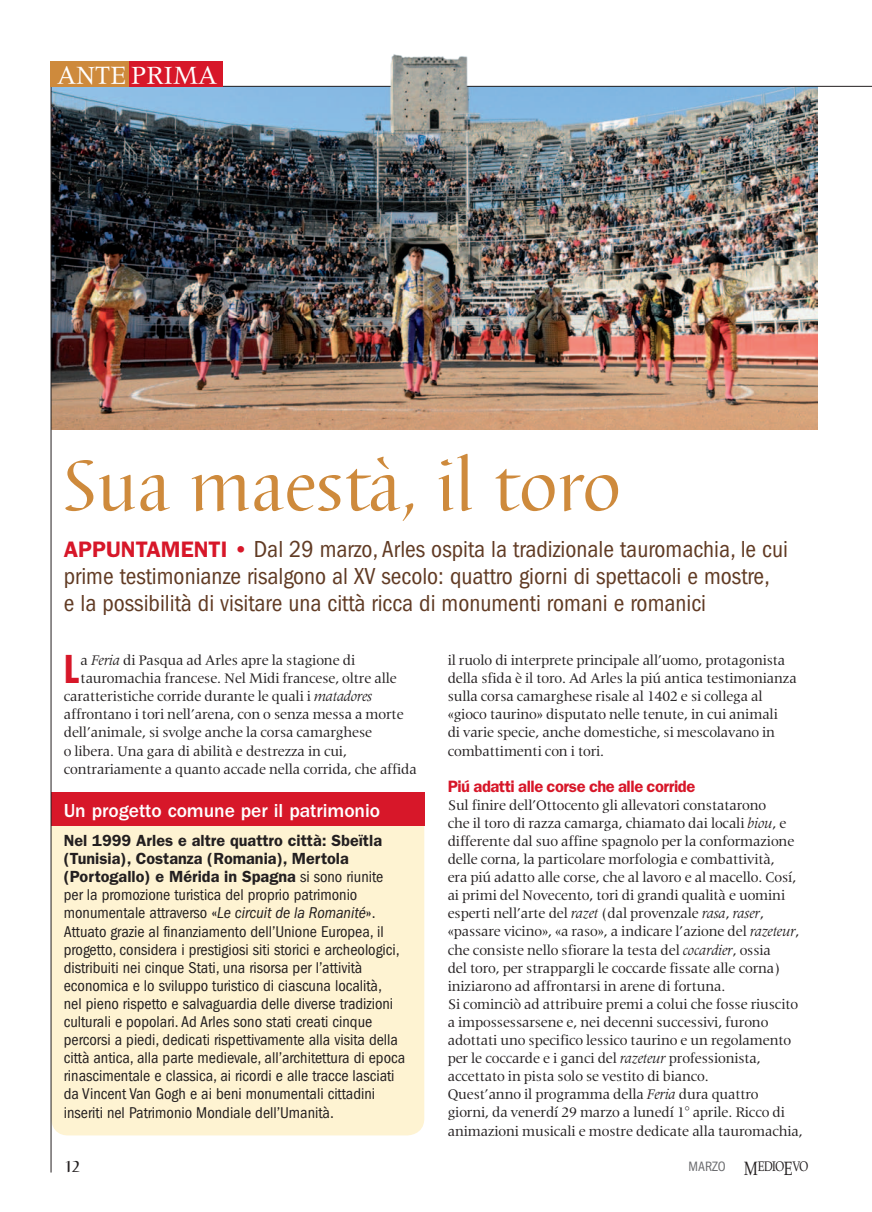
<style>
.page{position:relative;width:872px;height:1212px;background:#fff}
.page>*{position:absolute;margin:0;border:0;box-sizing:border-box;transform-origin:0 0}
.t1{font:75px "Barbedor T";color:#ce8a3c}
.t2{font:42.15px "ITC Franklin Gothic Std Dm Cp";color:#d71729}
.t3{font:27px "Latin 725 BT";color:#fff}
.t4{font:condensed 24px/27px "ITC Franklin Gothic Std";color:#613b24}
.t5{font:500 19.5px "ITC Franklin Gothic Std";letter-spacing:-.005em;color:#fff}
.t6{font:600 16.5px "ITC Franklin Gothic Std";letter-spacing:-.025em;color:#d71729}
.t7{font:500 16.5px "Barbedor T";color:#231f20}
.t8{font:condensed 16.2px/18.1px "ITC Franklin Gothic Std";color:#231f20}
.t9{font:15px/18.1px "Latin 725 BT";letter-spacing:-.01em;color:#231f20}
.t10{font:13.8px "Palatino LT Std";letter-spacing:-.055em;color:#231f20;scale:.8 1}
.s1{font-weight:600;font-stretch:normal;font-size:22.5px;color:#d71729}
.s2{font-style:italic}
.s3{font-weight:600;font-stretch:normal}
.s4{font-family:"ITC Franklin Gothic Std";font-stretch:condensed;font-size:14.1px;color:#6c6d70}
.s5{font-size:19.2px}
</style>
<div class="page">
<div style="left:51px;top:801px;width:373px;height:334px;background:#fef3d2;border-radius:17px"></div>
<div style="left:51px;top:792px;width:373px;height:33px;background:#d71729"></div>
<img style="left:52px;top:87px;width:766px;height:343px">
<hr style="left:51px;top:86px;width:1px;height:1086px;background:#231f20">
<hr style="left:51px;top:86px;width:821px;height:1px;background:#231f20">
<div style="left:51px;top:61px;width:138px;height:25px;background:#ce8a3c"></div>
<div style="left:130px;top:61px;width:93px;height:25px;background:#d71729"></div>
<img style="left:353px;top:54px;width:161px;height:155px">
<h3 class="t3" style="left:57px;top:60px;width:139px">Ante prima</h3>
<h1 class="t1" style="left:64px;top:445px;width:558px">Sua maestà, il toro</h1>
<p class="t4" style="left:64px;top:536px;width:725px"><span class="s1">appuntamenti •</span> Dal 29 marzo, Arles ospita la tradizionale tauromachia, le cui prime testimonianze risalgono al XV secolo: quattro giorni di spettacoli e mostre,<br>e la possibilità di visitare una città ricca di monumenti romani e romanici</p>
<h2 class="t2" style="left:64px;top:646px;width:17px">L</h2>
<p class="t9" style="left:81px;top:651px;width:276px">a <span class="s2">Feria</span> di Pasqua ad Arles apre la stagione di</p>
<p class="t9" style="left:81px;top:669px;width:318px">tauromachia francese. Nel Midi francese, oltre alle</p>
<p class="t9" style="left:64px;top:687px;width:310px">caratteristiche corride durante le quali i <span class="s2">matadores</span></p>
<p class="t9" style="left:64px;top:705px;width:341px">affrontano i tori nell’arena, con o senza messa a morte</p>
<p class="t9" style="left:64px;top:723px;width:310px">dell’animale, si svolge anche la corsa camarghese</p>
<p class="t9" style="left:64px;top:741px;width:285px">o libera. Una gara di abilità e destrezza in cui,</p>
<p class="t9" style="left:64px;top:760px;width:355px">contrariamente a quanto accade nella corrida, che affida</p>
<h3 class="t5" style="left:64px;top:800px;width:318px">Un progetto comune per il patrimonio</h3>
<p class="t8" style="left:64px;top:832px;width:343px"><span class="s3">Nel 1999 Arles e altre quattro città: Sbeïtla (Tunisia), Costanza (Romania), Mertola (Portogallo) e Mérida in Spagna</span> si sono riunite per la promozione turistica del proprio patrimonio monumentale attraverso «<span class="s2">Le circuit de la Romanité</span>».<br>Attuato grazie al finanziamento dell’Unione Europea, il progetto, considera i prestigiosi siti storici e archeologici, distribuiti nei cinque Stati, una risorsa per l’attività economica e lo sviluppo turistico di ciascuna località,<br>nel pieno rispetto e salvaguardia delle diverse tradizioni culturali e popolari. Ad Arles sono stati creati cinque percorsi a piedi, dedicati rispettivamente alla visita della città antica, alla parte medievale, all’architettura di epoca rinascimentale e classica, ai ricordi e alle tracce lasciati da Vincent Van Gogh e ai beni monumentali cittadini inseriti nel Patrimonio Mondiale dell’Umanità.</p>
<p class="t9" style="left:448px;top:651px;width:350px">il ruolo di interprete principale all’uomo, protagonista della sfida è il toro. Ad Arles la piú antica testimonianza sulla corsa camarghese risale al 1402 e si collega al «gioco taurino» disputato nelle tenute, in cui animali<br>di varie specie, anche domestiche, si mescolavano in combattimenti con i tori.</p>
<p class="t6" style="left:448px;top:776px;width:249px">Piú adatti alle corse che alle corride</p>
<p class="t9" style="left:448px;top:796px;width:356px">Sul finire dell’Ottocento gli allevatori constatarono<br>che il toro di razza camarga, chiamato dai locali <span class="s2">biou</span>, e differente dal suo affine spagnolo per la conformazione delle corna, la particolare morfologia e combattività,<br>era piú adatto alle corse, che al lavoro e al macello. Cosí, ai primi del Novecento, tori di grandi qualità e uomini esperti nell’arte del <span class="s2">razet</span> (dal provenzale <span class="s2">rasa</span>, <span class="s2">raser</span>, «passare vicino», «a raso», a indicare l’azione del <span class="s2">razeteur</span>, che consiste nello sfiorare la testa del <span class="s2">cocardier</span>, ossia<br>del toro, per strappargli le coccarde fissate alle corna) iniziarono ad affrontarsi in arene di fortuna.<br>Si cominciò ad attribuire premi a colui che fosse riuscito a impossessarsene e, nei decenni successivi, furono adottati uno specifico lessico taurino e un regolamento per le coccarde e i ganci del <span class="s2">razeteur</span> professionista, accettato in pista solo se vestito di bianco.<br>Quest’anno il programma della <span class="s2">Feria</span> dura quattro giorni, da venerdí 29 marzo a lunedí 1° aprile. Ricco di animazioni musicali e mostre dedicate alla tauromachia,</p>
<p class="t7" style="left:64px;top:1158px;width:18px">12</p>
<p class="t10" style="left:688px;top:1159px;width:151px"><span class="s4">MARZO</span> <span class="s5">M</span>EDIO<span class="s5">E</span>VO</p>
</div>
